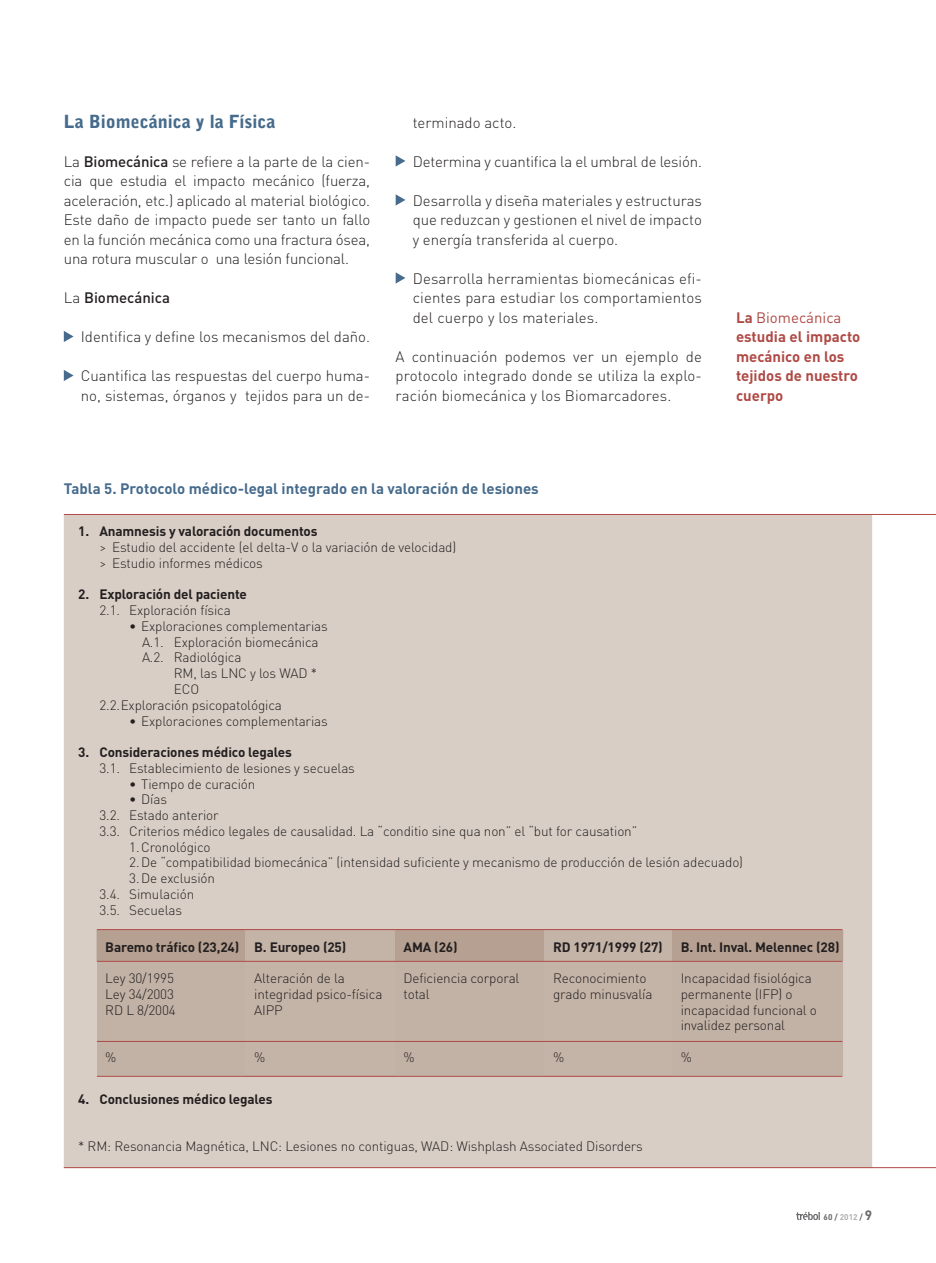
<style>
.page{position:relative;width:936px;height:1263px;background:#fff}
.page>*{position:absolute;margin:0;border:0;box-sizing:border-box;transform-origin:0 0}
.t1{font:900 18px "Bell Gothic Std";color:#466b8c}
.t2{font:300 15px/19.5px "DIN";color:#231f20;text-align:justify}
.t3{font:700 15px/19.5px "DIN";color:#af4a45}
.t4{font:700 15px "DIN";color:#466b8c}
.t5{font:500 15px "DIN";color:#231f20}
.t6{font:300 13.5px/15.8px "DIN";letter-spacing:-.01em;color:#231f20}
.t7{font:700 13.5px "DIN";letter-spacing:-.01em;color:#231f20}
.t8{font:700 8.25px "DIN";color:#67686b}
.s1{font-weight:500}
.s2{font-weight:300}
.s3{font-weight:400}
.s4{color:#aeb0b3}
.s5{font-size:13.5px}
</style>
<div class="page">
<svg style="left:796px;top:1212px;width:23px;height:8px"></svg>
<svg style="left:64px;top:331px;width:10px;height:11px"></svg>
<svg style="left:64px;top:370px;width:10px;height:11px"></svg>
<svg style="left:395px;top:155px;width:10px;height:12px"></svg>
<svg style="left:395px;top:194px;width:10px;height:12px"></svg>
<svg style="left:395px;top:272px;width:10px;height:12px"></svg>
<div style="left:64px;top:515px;width:808px;height:652px;background:#d8cec5"></div>
<hr style="left:64px;top:514px;width:871px;height:1px;background:#af4a45">
<hr style="left:64px;top:1167px;width:871px;height:1px;background:#af4a45">
<div style="left:97px;top:961px;width:746px;height:115px;background:#c2b1a5"></div>
<div style="left:97px;top:930px;width:746px;height:31px;background:#b5a091"></div>
<div style="left:246px;top:930px;width:149px;height:146px;background:#c4b3a7"></div>
<div style="left:544px;top:930px;width:127px;height:146px;background:#c4b3a7"></div>
<hr style="left:97px;top:961px;width:745px;height:1px;background:#af4a45">
<hr style="left:97px;top:1041px;width:745px;height:1px;background:#af4a45">
<hr style="left:97px;top:929px;width:745px;height:1px;background:#af4a45">
<hr style="left:97px;top:1076px;width:745px;height:1px;background:#af4a45">
<h1 class="t1" style="left:64px;top:113px;width:213px">La Biomecánica y la Física</h1>
<p class="t2" style="left:64px;top:153px;width:308px">La <span class="s1">Biomecánica</span> se refiere a la parte de la cien&shy;cia que estudia el impacto mecánico (fuerza, aceleración, etc.) aplicado al material biológico.<br>Este daño de impacto puede ser tanto un fallo en la función mecánica como una fractura ósea, una rotura muscular o una lesión funcional.</p>
<p class="t5" style="left:64px;top:292px;width:108px"><span class="s2">La</span> Biomecánica</p>
<p class="t2" style="left:81px;top:329px;width:291px">Identifica y define los mecanismos del daño.</p>
<p class="t2" style="left:81px;top:368px;width:291px">Cuantifica las respuestas del cuerpo huma&shy;no, sistemas, órganos y tejidos para un de-</p>
<p class="t2" style="left:412px;top:114px;width:105px">terminado acto.</p>
<p class="t2" style="left:412px;top:153px;width:291px">Determina y cuantifica la el umbral de lesión.</p>
<p class="t2" style="left:412px;top:192px;width:291px">Desarrolla y diseña materiales y estructuras que reduzcan y gestionen el nivel de impacto y energía transferida al cuerpo.</p>
<p class="t2" style="left:412px;top:270px;width:291px">Desarrolla herramientas biomecánicas efi&shy;cientes para estudiar los comportamientos del cuerpo y los materiales.</p>
<p class="t2" style="left:395px;top:348px;width:308px">A continuación podemos ver un ejemplo de protocolo integrado donde se utiliza la explo&shy;ración biomecánica y los Biomarcadores.</p>
<p class="t3" style="left:736px;top:309px;width:126px">La <span class="s3">Biomecánica </span>estudia el impacto mecánico en los tejidos de nuestro cuerpo</p>
<p class="t4" style="left:64px;top:483px;width:476px">Tabla 5. Protocolo médico-legal integrado en la valoración de lesiones</p>
<p class="t7" style="left:78px;top:527px;width:241px">1. Anamnesis y valoración documentos</p>
<p class="t6" style="left:99px;top:541px;width:358px">&gt; Estudio del accidente (el delta-V o la variación de velocidad) &gt; Estudio informes médicos</p>
<p class="t7" style="left:78px;top:590px;width:170px">2. Exploración del paciente</p>
<p class="t6" style="left:99px;top:604px;width:133px">2.1. Exploración física</p>
<p class="t6" style="left:142px;top:620px;width:187px;text-indent:-13px">• Exploraciones complementarias<br>A.1. Exploración biomecánica<br>A.2. Radiológica</p>
<p class="t6" style="left:174px;top:667px;width:145px">RM, las LNC y los WAD *</p>
<p class="t6" style="left:174px;top:683px;width:27px">ECO</p>
<p class="t6" style="left:99px;top:699px;width:184px">2.2. Exploración psicopatológica</p>
<p class="t6" style="left:129px;top:714px;width:200px">• Exploraciones complementarias</p>
<p class="t7" style="left:78px;top:747px;width:215px">3. Consideraciones médico legales</p>
<p class="t6" style="left:99px;top:762px;width:257px">3.1. Establecimiento de lesiones y secuelas</p>
<p class="t6" style="left:129px;top:777px;width:128px">• Tiempo de curación</p>
<p class="t6" style="left:99px;top:793px;width:539px;text-indent:30px">• Días<br>3.2. Estado anterior<br>3.3. Criterios médico legales de causalidad. La “conditio sine qua non” el “but for causation”</p>
<p class="t6" style="left:129px;top:840px;width:83px">1. Cronológico</p>
<p class="t6" style="left:129px;top:856px;width:615px">2. De “compatibilidad biomecánica” (intensidad suficiente y mecanismo de producción de lesión adecuado)</p>
<p class="t6" style="left:99px;top:872px;width:117px;text-indent:30px">3. De exclusión<br>3.4. Simulación<br>3.5. Secuelas</p>
<p class="t7" style="left:105px;top:942px;width:135px">Baremo tráfico (23,24)</p>
<p class="t6" style="left:105px;top:972px;width:72px">Ley 30/1995<br>Ley 34/2003<br>RD L 8/2004</p>
<p class="t6" style="left:105px;top:1051px;width:13px">%</p>
<p class="t7" style="left:254px;top:942px;width:94px">B. Europeo (25)</p>
<p class="t6" style="left:254px;top:972px;width:130px">Alteración de la integridad psico-física<br>AIPP</p>
<p class="t6" style="left:254px;top:1051px;width:13px">%</p>
<p class="t7" style="left:403px;top:942px;width:56px">AMA (26)</p>
<p class="t6" style="left:403px;top:972px;width:117px">Deficiencia corporal total</p>
<p class="t6" style="left:403px;top:1051px;width:13px">%</p>
<p class="t7" style="left:553px;top:942px;width:111px">RD 1971/1999 (27)</p>
<p class="t6" style="left:553px;top:972px;width:101px">Reconocimiento grado minusvalía</p>
<p class="t6" style="left:553px;top:1051px;width:13px">%</p>
<p class="t7" style="left:78px;top:1094px;width:196px">4. Conclusiones médico legales</p>
<p class="t6" style="left:78px;top:1140px;width:566px">* RM: Resonancia Magnética, LNC: Lesiones no contiguas, WAD: Wishplash Associated Disorders</p>
<p class="t7" style="left:680px;top:942px;width:160px">B. Int. Inval. Melennec (28)</p>
<p class="t6" style="left:680px;top:972px;width:138px">Incapacidad fisiológica permanente (IFP) o incapacidad funcional o invalidez personal</p>
<p class="t6" style="left:680px;top:1051px;width:13px">%</p>
<p class="t8" style="left:823px;top:1214px;width:50px">60 / <span class="s4">2012</span> / <span class="s5">9</span></p>
</div>
